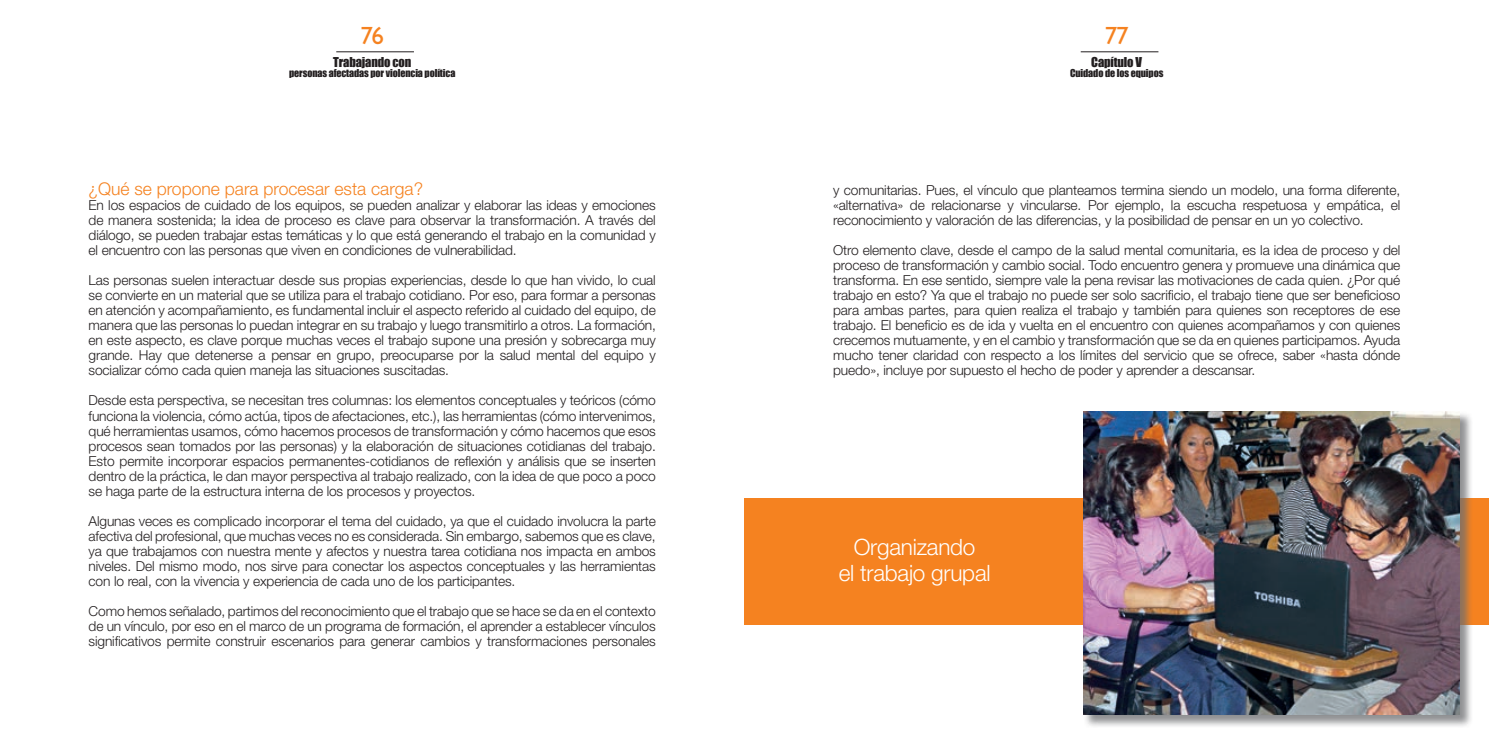
<style>
.page{position:relative;width:1489px;height:745px;background:#fff}
.page>*{position:absolute;margin:0;border:0;box-sizing:border-box;transform-origin:0 0}
.t1{font:25px "Gill Sans Std";color:#f58220}
.t2{font:300 22.5px/26.2px "Helvetica Neue LT Std";letter-spacing:-.01em;color:#fff;text-align:center}
.t3{font:300 17.5px "Helvetica Neue LT Std";color:#f58220}
.t4{font:300 13.75px/15px "Helvetica Neue LT Std";letter-spacing:-.01em;color:#231f20;text-align:justify}
.t5{font:12.5px "Impact";letter-spacing:-.01em;color:#231f20}
.t6{font:10px "Impact";letter-spacing:-.01em;color:#231f20}
</style>
<div class="page">
<hr style="left:336px;top:51px;width:78px;height:1px;background:#231f20">
<hr style="left:1080px;top:51px;width:78px;height:1px;background:#231f20">
<div style="left:744px;top:497px;width:744px;height:127px;background:#f58220"></div>
<div style="left:1082px;top:410px;width:390px;height:317px;background:#6c6d70;opacity:.75"></div>
<img style="left:1082px;top:411px;width:377px;height:303px">
<h1 class="t1" style="left:360px;top:21px;width:25px">76</h1>
<p class="t5" style="left:333px;top:53px;width:80px">Trabajando con</p>
<p class="t6" style="left:289px;top:66px;width:168px">personas afectadas por violencia política</p>
<p class="t3" style="left:89px;top:178px;width:336px">¿Qué se propone para procesar esta carga?</p>
<p class="t4" style="left:89px;top:197px;width:568px">En los espacios de cuidado de los equipos, se pueden analizar y elaborar las ideas y emociones de manera sostenida; la idea de proceso es clave para observar la transformación. A través del diálogo, se pueden trabajar estas temáticas y lo que está generando el trabajo en la comunidad y el encuentro con las personas que viven en condiciones de vulnerabilidad.</p>
<p class="t4" style="left:89px;top:272px;width:569px">Las personas suelen interactuar desde sus propias experiencias, desde lo que han vivido, lo cual se convierte en un material que se utiliza para el trabajo cotidiano. Por eso, para formar a personas en atención y acompañamiento, es fundamental incluir el aspecto referido al cuidado del equipo, de manera que las personas lo puedan integrar en su trabajo y luego transmitirlo a otros. La formación, en este aspecto, es clave porque muchas veces el trabajo supone una presión y sobrecarga muy grande. Hay que detenerse a pensar en grupo, preocuparse por la salud mental del equipo y socializar cómo cada quien maneja las situaciones suscitadas.</p>
<p class="t4" style="left:89px;top:392px;width:568px">Desde esta perspectiva, se necesitan tres columnas: los elementos conceptuales y teóricos (cómo funciona la violencia, cómo actúa, tipos de afectaciones, etc.), las herramientas (cómo intervenimos, qué herramientas usamos, cómo hacemos procesos de transformación y cómo hacemos que esos procesos sean tomados por las personas) y la elaboración de situaciones cotidianas del trabajo.<br>Esto permite incorporar espacios permanentes-cotidianos de reflexión y análisis que se inserten dentro de la práctica, le dan mayor perspectiva al trabajo realizado, con la idea de que poco a poco se haga parte de la estructura interna de los procesos y proyectos.</p>
<p class="t4" style="left:89px;top:512px;width:568px">Algunas veces es complicado incorporar el tema del cuidado, ya que el cuidado involucra la parte afectiva del profesional, que muchas veces no es considerada. Sin embargo, sabemos que es clave, ya que trabajamos con nuestra mente y afectos y nuestra tarea cotidiana nos impacta en ambos niveles. Del mismo modo, nos sirve para conectar los aspectos conceptuales y las herramientas con lo real, con la vivencia y experiencia de cada uno de los participantes.</p>
<p class="t4" style="left:89px;top:602px;width:568px">Como hemos señalado, partimos del reconocimiento que el trabajo que se hace se da en el contexto de un vínculo, por eso en el marco de un programa de formación, el aprender a establecer vínculos significativos permite construir escenarios para generar cambios y transformaciones personales</p>
<h1 class="t1" style="left:1104px;top:21px;width:25px">77</h1>
<p class="t5" style="left:1091px;top:53px;width:52px">Capítulo V</p>
<p class="t6" style="left:1069px;top:66px;width:95px">Cuidado de los equipos</p>
<p class="t4" style="left:833px;top:182px;width:568px">y comunitarias. Pues, el vínculo que planteamos termina siendo un modelo, una forma diferente, «alternativa» de relacionarse y vincularse. Por ejemplo, la escucha respetuosa y empática, el reconocimiento y valoración de las diferencias, y la posibilidad de pensar en un yo colectivo.</p>
<p class="t4" style="left:833px;top:242px;width:568px">Otro elemento clave, desde el campo de la salud mental comunitaria, es la idea de proceso y del proceso de transformación y cambio social. Todo encuentro genera y promueve una dinámica que transforma. En ese sentido, siempre vale la pena revisar las motivaciones de cada quien. ¿Por qué trabajo en esto? Ya que el trabajo no puede ser solo sacrificio, el trabajo tiene que ser beneficioso para ambas partes, para quien realiza el trabajo y también para quienes son receptores de ese trabajo. El beneficio es de ida y vuelta en el encuentro con quienes acompañamos y con quienes crecemos mutuamente, y en el cambio y transformación que se da en quienes participamos. Ayuda mucho tener claridad con respecto a los límites del servicio que se ofrece, saber «hasta dónde puedo», incluye por supuesto el hecho de poder y aprender a descansar.</p>
<h2 class="t2" style="left:838px;top:532px;width:153px">Organizando<br>el trabajo grupal</h2>
</div>
